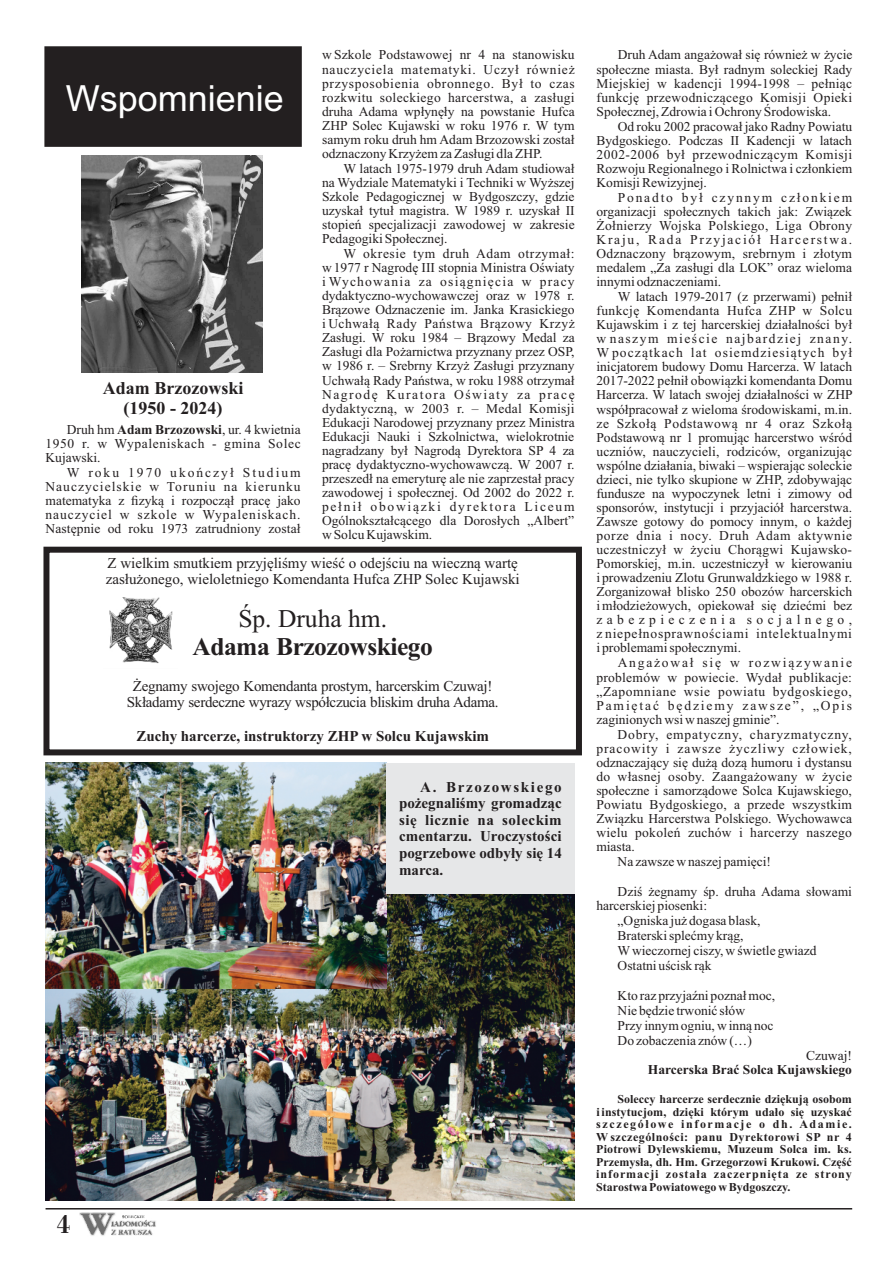
<style>
.page{position:relative;width:893px;height:1263px;background:#fff}
.page>*{position:absolute;margin:0;border:0;box-sizing:border-box;transform-origin:0 0}
.t1{font:36px "Arial";color:#fff}
.t2{font:700 27px "Bodoni BT";color:#231f20;scale:.85 1}
.t3{font:700 25.5px "Times New Roman";letter-spacing:-.02em;color:#231f20}
.t4{font:25.5px "Times New Roman";color:#231f20}
.t5{font:700 18px/20px "Times New Roman";color:#231f20;text-align:center}
.t6{font:700 15px/16.6px "Times New Roman";color:#231f20;text-align:justify}
.t7{font:15px/16.6px "Times New Roman";color:#231f20}
.t8{font:15px/16.6px "Times New Roman";letter-spacing:-.02em;color:#231f20;text-align:center}
.t9{font:13.5px/14.1px "Times New Roman";color:#231f20;text-align:justify}
.t10{font:13.5px "Times New Roman";letter-spacing:.025em;color:#231f20}
.t11{font:13.5px "Times New Roman";letter-spacing:.02em;color:#231f20}
.t12{font:13.5px "Times New Roman";letter-spacing:.07em;color:#231f20}
.t13{font:13.5px "Times New Roman";letter-spacing:.06em;color:#231f20}
.t14{font:700 13.5px "Times New Roman";color:#231f20}
.t15{font:700 12px/12.5px "Times New Roman";color:#231f20;text-align:justify}
.s1{font-weight:700}
</style>
<div class="page">
<div style="left:44px;top:46px;width:258px;height:101px;background:#231f20"></div>
<img style="left:79px;top:1212px;width:77px;height:24px">
<hr style="left:46px;top:1208px;width:806px;height:1px;background:#231f20">
<img style="left:81px;top:156px;width:182px;height:216px">
<img style="left:45px;top:848px;width:530px;height:352px">
<img style="left:46px;top:762px;width:340px;height:227px">
<div style="left:43px;top:547px;width:539px;height:208px;border:6px solid #231f20"></div>
<img style="left:109px;top:597px;width:64px;height:67px">
<div style="left:386px;top:763px;width:189px;height:131px;background:#e6e7e8"></div>
<h1 class="t1" style="left:66px;top:85px;width:220px">Wspomnienie</h1>
<h3 class="t5" style="left:103px;top:380px;width:142px">Adam Brzozowski (1950 - 2024)</h3>
<p class="t9" style="left:46px;top:424px;width:257px;text-indent:21px">Druh hm <span class="s1">Adam Brzozowski</span>, ur. 4 kwietnia 1950 r. w Wypaleniskach - gmina Solec Kujawski.</p>
<p class="t9" style="left:46px;top:467px;width:257px;text-indent:21px">W roku 1970 ukończył Studium Nauczycielskie w Toruniu na kierunku matematyka z fizyką i rozpoczął pracę jako nauczyciel w szkole w Wypaleniskach.<br>Następnie od roku 1973 zatrudniony został</p>
<p class="t9" style="left:322px;top:49px;width:254px">w Szkole Podstawowej nr 4 na stanowisku nauczyciela matematyki. Uczył również przysposobienia obronnego. Był to czas rozkwitu soleckiego harcerstwa, a zasługi druha Adama wpłynęły na powstanie Hufca ZHP Solec Kujawski w roku 1976 r. W tym samym roku druh hm Adam Brzozowski został odznaczony Krzyżem za Zasługi dla ZHP.</p>
<p class="t9" style="left:322px;top:163px;width:254px;text-indent:21px">W latach 1975-1979 druh Adam studiował na Wydziale Matematyki i Techniki w Wyższej Szkole Pedagogicznej w Bydgoszczy, gdzie uzyskał tytuł magistra. W 1989 r. uzyskał II stopień specjalizacji zawodowej w zakresie Pedagogiki Społecznej.</p>
<p class="t9" style="left:322px;top:248px;width:254px;text-indent:21px">W okresie tym druh Adam otrzymał: w 1977 r Nagrodę III stopnia Ministra Oświaty i Wychowania za osiągnięcia w pracy dydaktyczno-wychowawczej oraz w 1978 r.<br>Brązowe Odznaczenie im. Janka Krasickiego i Uchwałą Rady Państwa Brązowy Krzyż Zasługi. W roku 1984 – Brązowy Medal za Zasługi dla Pożarnictwa przyznany przez OSP, w 1986 r. – Srebrny Krzyż Zasługi przyznany Uchwałą Rady Państwa, w roku 1988 otrzymał Nagrodę Kuratora Oświaty za pracę dydaktyczną, w 2003 r. – Medal Komisji Edukacji Narodowej przyznany przez Ministra Edukacji Nauki i Szkolnictwa, wielokrotnie nagradzany był Nagrodą Dyrektora SP 4 za pracę dydaktyczno-wychowawczą. W 2007 r. przeszedł na emeryturę ale nie zaprzestał pracy zawodowej i społecznej. Od 2002 do 2022 r. pełnił obowiązki dyrektora Liceum Ogólnokształcącego dla Dorosłych „Albert” w Solcu Kujawskim.</p>
<p class="t7" style="left:106px;top:556px;width:415px">Z wielkim smutkiem przyjęliśmy wieść o odejściu na wieczną wartę zasłużonego, wieloletniego Komendanta Hufca ZHP Solec Kujawski</p>
<h3 class="t4" style="left:238px;top:609px;width:150px">Śp. Druha hm.</h3>
<h3 class="t3" style="left:192px;top:638px;width:242px">Adama Brzozowskiego</h3>
<p class="t8" style="left:127px;top:679px;width:373px">Żegnamy swojego Komendanta prostym, harcerskim Czuwaj!<br>Składamy serdeczne wyrazy współczucia bliskim druha Adama.</p>
<p class="t6" style="left:136px;top:729px;width:354px">Zuchy harcerze, instruktorzy ZHP w Solcu Kujawskim</p>
<p class="t6" style="left:399px;top:780px;width:164px;text-indent:21px">A. Brzozowskiego pożegnaliśmy gromadząc się licznie na soleckim cmentarzu. Uroczystości pogrzebowe odbyły się 14 marca.</p>
<h2 class="t2" style="left:57px;top:1212px;width:18px">4</h2>
<p class="t9" style="left:597px;top:49px;width:257px;text-indent:21px">Druh Adam angażował się również w życie społeczne miasta. Był radnym soleckiej Rady Miejskiej w kadencji 1994-1998 – pełniąc funkcję przewodniczącego Komisji Opieki Społecznej, Zdrowia i Ochrony Środowiska.</p>
<p class="t9" style="left:596px;top:120px;width:257px;text-indent:21px">Od roku 2002 pracował jako Radny Powiatu Bydgoskiego. Podczas II Kadencji w latach 2002-2006 był przewodniczącym Komisji Rozwoju Regionalnego i Rolnictwa i członkiem Komisji Rewizyjnej.</p>
<p class="t9" style="left:596px;top:192px;width:257px;text-indent:21px">Ponadto był czynnym członkiem organizacji społecznych takich jak: Związek Żołnierzy Wojska Polskiego, Liga Obrony Kraju, Rada Przyjaciół Harcerstwa.<br>Odznaczony brązowym, srebrnym i złotym medalem „Za zasługi dla LOK” oraz wieloma innymi odznaczeniami.</p>
<p class="t9" style="left:596px;top:291px;width:258px;text-indent:21px">W latach 1979-2017 (z przerwami) pełnił funkcję Komendanta Hufca ZHP w Solcu Kujawskim i z tej harcerskiej działalności był w naszym mieście najbardziej znany.<br>W początkach lat osiemdziesiątych był inicjatorem budowy Domu Harcerza. W latach 2017-2022 pełnił obowiązki komendanta Domu Harcerza. W latach swojej działalności w ZHP współpracował z wieloma środowiskami, m.in. ze Szkołą Podstawową nr 4 oraz Szkołą Podstawową nr 1 promując harcerstwo wśród uczniów, nauczycieli, rodziców, organizując wspólne działania, biwaki – wspierając soleckie dzieci, nie tylko skupione w ZHP, zdobywając fundusze na wypoczynek letni i zimowy od sponsorów, instytucji i przyjaciół harcerstwa.<br>Zawsze gotowy do pomocy innym, o każdej porze dnia i nocy. Druh Adam aktywnie uczestniczył w życiu Chorągwi Kujawsko-Pomorskiej, m.in. uczestniczył w kierowaniu i prowadzeniu Zlotu Grunwaldzkiego w 1988 r.<br>Zorganizował blisko 250 obozów harcerskich i młodzieżowych, opiekował się dziećmi bez zabezpieczenia socjalnego, z niepełnosprawnościami intelektualnymi i problemami społecznymi.</p>
<p class="t9" style="left:596px;top:657px;width:257px;text-indent:21px">Angażował się w rozwiązywanie problemów w powiecie. Wydał publikacje: „Zapomniane wsie powiatu bydgoskiego, Pamiętać będziemy zawsze”, „Opis zaginionych wsi w naszej gminie”.</p>
<p class="t13" style="left:618px;top:729px;width:236px">Dobry, empatyczny, charyzmatyczny,</p>
<p class="t12" style="left:596px;top:743px;width:257px">pracowity i zawsze życzliwy człowiek,</p>
<p class="t9" style="left:596px;top:756px;width:257px">odznaczający się dużą dozą humoru i dystansu</p>
<p class="t10" style="left:596px;top:771px;width:257px">do własnej osoby. Zaangażowany w życie</p>
<p class="t9" style="left:596px;top:784px;width:257px">społeczne i samorządowe Solca Kujawskiego,</p>
<p class="t11" style="left:596px;top:799px;width:257px">Powiatu Bydgoskiego, a przede wszystkim</p>
<p class="t9" style="left:596px;top:813px;width:257px">Związku Harcerstwa Polskiego. Wychowawca</p>
<p class="t10" style="left:596px;top:828px;width:257px">wielu pokoleń zuchów i harcerzy naszego</p>
<p class="t9" style="left:596px;top:841px;width:40px">miasta.</p>
<p class="t9" style="left:618px;top:856px;width:155px">Na zawsze w naszej pamięci!</p>
<p class="t9" style="left:618px;top:886px;width:236px">Dziś żegnamy śp. druha Adama słowami</p>
<p class="t9" style="left:596px;top:900px;width:112px">harcerskiej piosenki:</p>
<p class="t9" style="left:618px;top:915px;width:144px">„Ogniska już dogasa blask,</p>
<p class="t9" style="left:618px;top:930px;width:127px">Braterski splećmy krąg,</p>
<p class="t9" style="left:618px;top:944px;width:201px">Wwieczornej ciszy, w świetle gwiazd</p>
<p class="t9" style="left:618px;top:959px;width:96px">Ostatni uścisk rąk</p>
<p class="t9" style="left:618px;top:989px;width:159px;line-height:15px;text-align:left">Kto raz przyjaźni poznał moc,<br>Nie będzie trwonić słów<br>Przy innym ogniu, w inną noc<br>Do zobaczenia znów (…)</p>
<p class="t9" style="left:806px;top:1049px;width:47px">Czuwaj!</p>
<p class="t14" style="left:648px;top:1065px;width:206px">Harcerska Brać Solca Kujawskiego</p>
<p class="t15" style="left:596px;top:1094px;width:257px;text-indent:21px">Soleccy harcerze serdecznie dziękują osobom i instytucjom, dzięki którym udało się uzyskać szczegółowe informacje o dh. Adamie.<br>W szczególności: panu Dyrektorowi SP nr 4<br>Piotrowi Dylewskiemu, Muzeum Solca im. ks.<br>Przemysła, dh. Hm. Grzegorzowi Krukowi. Część informacji została zaczerpnięta ze strony Starostwa Powiatowego w Bydgoszczy.</p>
</div>
